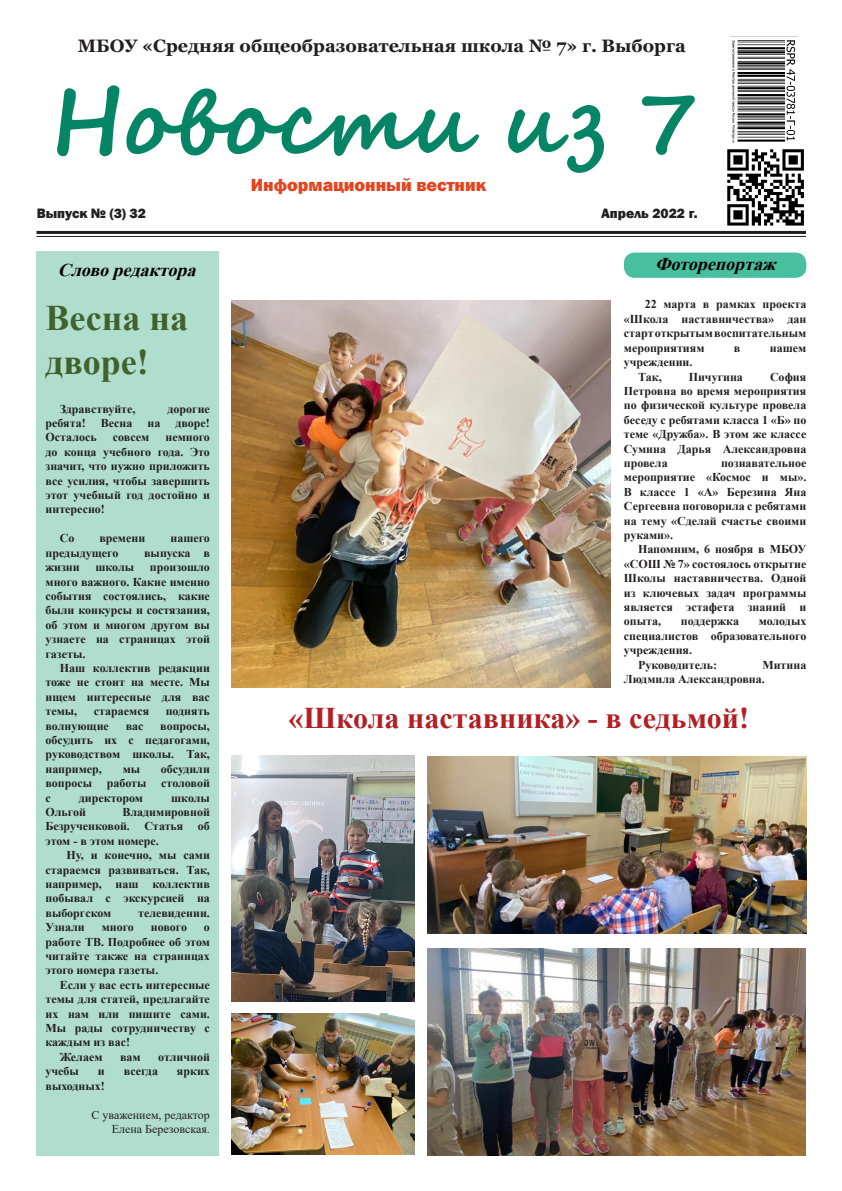
<style>
.page{position:relative;width:842px;height:1191px;background:#fff}
.page>*{position:absolute;margin:0;border:0;box-sizing:border-box;transform-origin:0 0}
.t1{font:700 90px "Segoe Script";color:#068466}
.t2{font:700 36px/43.2px "Times New Roman";color:#40632e}
.t3{font:700 30px "Times New Roman";color:#b21f24}
.t4{font:700 18px "Georgia";color:#231f20}
.t5{font:italic 700 18px "Times New Roman";color:#000001}
.t6{font:800 18px "Franklin Gothic";color:#e34520}
.t7{font:800 14px "Franklin Gothic";color:#231f20}
.t8{font:700 12px/14.4px "Times New Roman";color:#231f20;text-align:justify}
.t9{font:12px "Times New Roman";color:#231f20}
</style>
<div class="page">
<div style="left:37px;top:251px;width:182px;height:904px;background:#b0ddcd"></div>
<img style="left:731px;top:36px;width:66px;height:107px">
<hr style="left:36px;top:231px;width:770px;height:3px;background:#231f20">
<hr style="left:36px;top:236px;width:770px;height:1px;background:#231f20">
<img style="left:727px;top:149px;width:77px;height:77px">
<div style="left:624px;top:252px;width:182px;height:26px;background:#48bf9e;border-radius:11px"></div>
<img style="left:231px;top:300px;width:379px;height:387px">
<img style="left:231px;top:755px;width:184px;height:246px">
<img style="left:427px;top:756px;width:379px;height:177px">
<img style="left:231px;top:1013px;width:184px;height:141px">
<img style="left:427px;top:948px;width:379px;height:207px">
<p class="t4" style="left:78px;top:34px;width:609px">МБОУ «Средняя общеобразовательная школа № 7» г. Выборга</p>
<p class="t1" style="left:50px;top:49px;width:651px">Новости из 7</p>
<p class="t6" style="left:251px;top:173px;width:237px">Информационный вестник</p>
<p class="t7" style="left:37px;top:204px;width:111px">Выпуск № (3) 32</p>
<p class="t7" style="left:601px;top:204px;width:98px">Апрель 2022 г.</p>
<p class="t5" style="left:58px;top:257px;width:146px">Словоредактора</p>
<p class="t2" style="left:45px;top:296px;width:144px">Весна на дворе!</p>
<p class="t8" style="left:60px;top:401px;width:77px">Здравствуйте,</p>
<p class="t8" style="left:168px;top:401px;width:44px">дорогие</p>
<p class="t8" style="left:46px;top:415px;width:42px">ребята!</p>
<p class="t8" style="left:101px;top:415px;width:33px">Весна</p>
<p class="t8" style="left:148px;top:415px;width:14px">на</p>
<p class="t8" style="left:175px;top:415px;width:36px">дворе!</p>
<p class="t8" style="left:46px;top:430px;width:53px">Осталось</p>
<p class="t8" style="left:113px;top:430px;width:38px">совсем</p>
<p class="t8" style="left:46px;top:430px;width:166px;text-indent:120px">немного до конца учебного года. Это значит, что нужно приложить все усилия, чтобы завершить этот учебный год достойно и интересно!</p>
<p class="t8" style="left:60px;top:531px;width:16px">Со</p>
<p class="t8" style="left:99px;top:531px;width:47px">времени</p>
<p class="t8" style="left:170px;top:531px;width:41px">нашего</p>
<p class="t8" style="left:46px;top:545px;width:74px">предыдущего</p>
<p class="t8" style="left:144px;top:545px;width:67px">выпуска в</p>
<p class="t8" style="left:46px;top:559px;width:36px">жизни</p>
<p class="t8" style="left:95px;top:559px;width:40px">школы</p>
<p class="t8" style="left:46px;top:559px;width:166px;text-indent:104px">произошло много важного. Какие именно события состоялись, какие были конкурсы и состязания, об этом и многом другом вы узнаете на страницах этой газеты.</p>
<p class="t8" style="left:46px;top:660px;width:166px;text-indent:14px">Наш коллектив редакции тоже не стоит на месте. Мы ищем интересные для вас темы,</p>
<p class="t8" style="left:94px;top:703px;width:57px">стараемся</p>
<p class="t8" style="left:166px;top:703px;width:46px">поднять</p>
<p class="t8" style="left:46px;top:718px;width:65px">волнующие</p>
<p class="t8" style="left:126px;top:718px;width:19px">вас</p>
<p class="t8" style="left:46px;top:718px;width:166px;text-indent:115px">вопросы, обсудить их с педагогами, руководством школы. Так, например,</p>
<p class="t8" style="left:46px;top:761px;width:166px;text-indent:115px">обсудили вопросы работы столовой с</p>
<p class="t8" style="left:123px;top:761px;width:19px">мы</p>
<p class="t8" style="left:79px;top:790px;width:66px">директором</p>
<p class="t8" style="left:171px;top:790px;width:40px">школы</p>
<p class="t8" style="left:46px;top:804px;width:42px">Ольгой</p>
<p class="t8" style="left:46px;top:804px;width:166px;text-indent:77px">Владимировной Безрученковой. Статья об этом - в этом номере.</p>
<p class="t8" style="left:46px;top:847px;width:166px;text-indent:21px">Ну, и конечно, мы сами стараемся развиваться. Так, например, наш коллектив побывал с экскурсией на выборгском</p>
<p class="t8" style="left:138px;top:905px;width:73px">телевидении.</p>
<p class="t8" style="left:46px;top:919px;width:41px">Узнали</p>
<p class="t8" style="left:102px;top:919px;width:34px">много</p>
<p class="t8" style="left:151px;top:919px;width:38px">нового</p>
<p class="t8" style="left:46px;top:919px;width:166px;text-indent:158px">о работе ТВ. Подробнее об этом читайте также на страницах этого номера газеты.</p>
<p class="t8" style="left:46px;top:977px;width:166px;text-indent:14px">Если у вас есть интересные темы для статей, предлагайте их нам или пишите сами.<br>Мы рады сотрудничеству с каждым из вас!</p>
<p class="t8" style="left:60px;top:1049px;width:44px">Желаем</p>
<p class="t8" style="left:120px;top:1049px;width:22px">вам</p>
<p class="t8" style="left:158px;top:1049px;width:53px">отличной</p>
<p class="t8" style="left:46px;top:1063px;width:35px">учебы</p>
<p class="t8" style="left:98px;top:1063px;width:8px">и</p>
<p class="t8" style="left:124px;top:1063px;width:36px">всегда</p>
<p class="t8" style="left:177px;top:1063px;width:34px">ярких</p>
<p class="t8" style="left:46px;top:1078px;width:61px">выходных!</p>
<p class="t9" style="left:92px;top:1106px;width:120px">С уважением, редактор</p>
<p class="t9" style="left:112px;top:1120px;width:100px">Елена Березовская.</p>
<p class="t5" style="left:655px;top:250px;width:128px">Фоторепортаж</p>
<p class="t8" style="left:624px;top:297px;width:184px;text-indent:21px">22 марта в рамках проекта «Школа наставничества» дан старт открытым воспитательным мероприятиям</p>
<p class="t8" style="left:734px;top:340px;width:8px">в</p>
<p class="t8" style="left:770px;top:340px;width:38px">нашем</p>
<p class="t8" style="left:624px;top:354px;width:70px">учреждении.</p>
<p class="t8" style="left:638px;top:369px;width:25px">Так,</p>
<p class="t8" style="left:689px;top:369px;width:56px">Пичугина</p>
<p class="t8" style="left:624px;top:369px;width:184px;text-indent:146px">София Петровна во время мероприятия по физической культуре провела беседу с ребятами класса 1 «Б» по теме «Дружба». В этом же классе Сумина Дарья Александровна провела</p>
<p class="t8" style="left:624px;top:455px;width:184px;text-indent:97px">познавательное мероприятие «Космос и мы».<br>В классе 1 «А» Березина Яна Сергеевна поговорила с ребятами на тему «Сделай счастье своими руками».</p>
<p class="t8" style="left:624px;top:542px;width:184px;text-indent:14px">Напомним, 6 ноября в МБОУ «СОШ № 7» состоялось открытие Школы наставничества. Одной из ключевых задач программы является эстафета знаний и опыта,</p>
<p class="t8" style="left:624px;top:614px;width:184px;text-indent:135px">молодых специалистов образовательного учреждения.</p>
<p class="t8" style="left:638px;top:657px;width:81px">Руководитель:</p>
<p class="t8" style="left:681px;top:614px;width:60px">поддержка</p>
<p class="t8" style="left:624px;top:657px;width:184px;text-indent:139px">Митина<br>Людмила Александровна.</p>
<p class="t3" style="left:288px;top:696px;width:462px">«Школа наставника» - в седьмой!</p>
</div>
